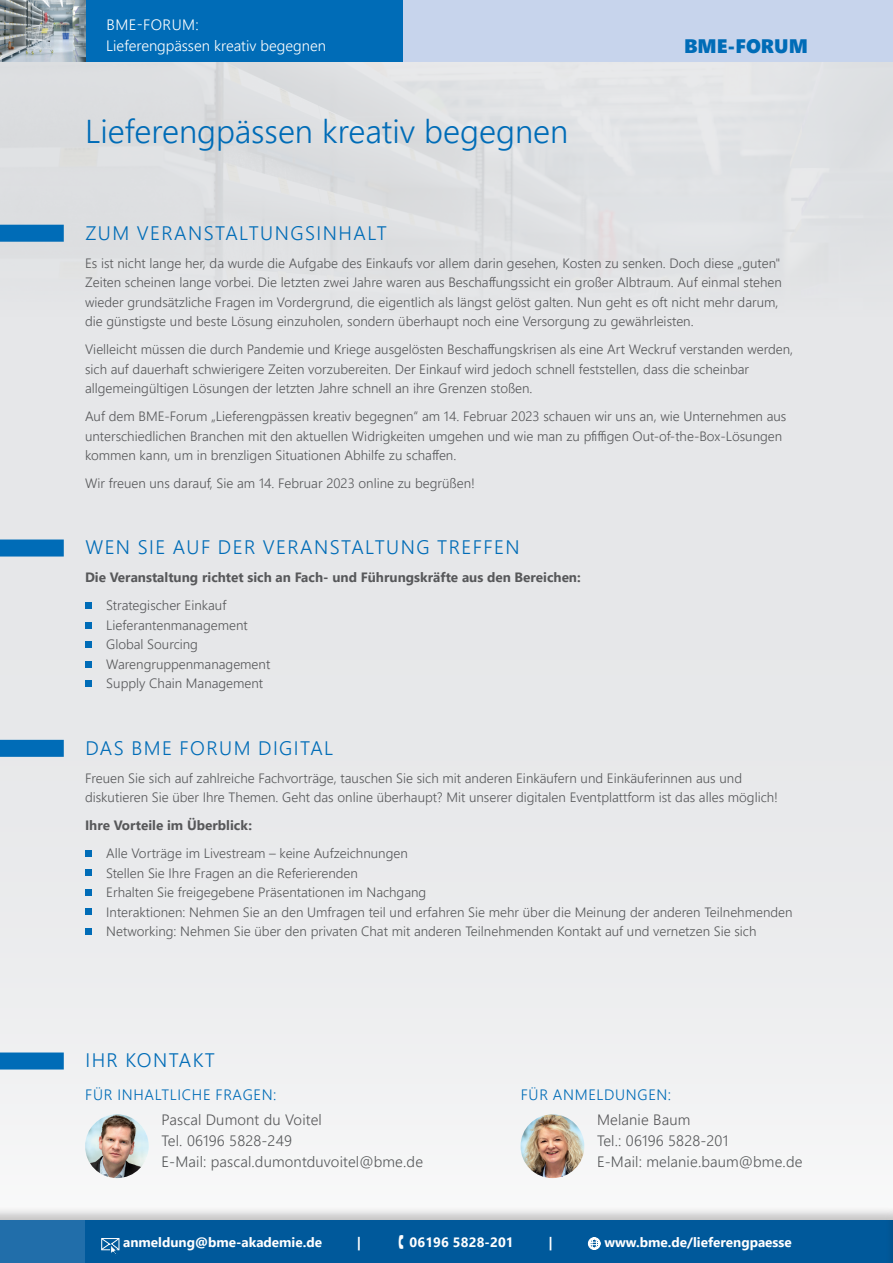
<style>
.page{position:relative;width:893px;height:1263px;background:#e6e7e9}
.page>*{position:absolute;margin:0;border:0;box-sizing:border-box;transform-origin:0 0}
.t1{font:300 33px "Segoe UI";color:#006cb7}
.t2{font:300 19.5px "Segoe UI";letter-spacing:.075em;color:#006cb7}
.t3{font:19.5px "Segoe UI Black";color:#006cb7}
.t4{font:300 15px/21px "Segoe UI";letter-spacing:.01em;color:#57585a}
.t5{font:300 15px/21px "Segoe UI";color:#fff}
.t6{font:300 15px "Segoe UI";letter-spacing:.045em;color:#006cb7}
.t7{font:300 13.5px/19.5px "Segoe UI";color:#57585a}
.t8{font:700 13.5px "Segoe UI";color:#57585a}
.t9{font:700 13.5px "Segoe UI";color:#fff}
</style>
<div class="page">
<div style="left:0;top:225px;width:64px;height:17px;background:#006cb7"></div>
<div style="left:0;top:539px;width:64px;height:17px;background:#006cb7"></div>
<div style="left:0;top:740px;width:64px;height:17px;background:#006cb7"></div>
<div style="left:85px;top:602px;width:7px;height:7px;background:#006cb7"></div>
<div style="left:85px;top:622px;width:7px;height:6px;background:#006cb7"></div>
<div style="left:85px;top:641px;width:7px;height:7px;background:#006cb7"></div>
<div style="left:85px;top:661px;width:7px;height:6px;background:#006cb7"></div>
<div style="left:85px;top:680px;width:7px;height:7px;background:#006cb7"></div>
<div style="left:85px;top:850px;width:7px;height:7px;background:#006cb7"></div>
<div style="left:85px;top:870px;width:7px;height:6px;background:#006cb7"></div>
<div style="left:85px;top:889px;width:7px;height:7px;background:#006cb7"></div>
<div style="left:85px;top:909px;width:7px;height:6px;background:#006cb7"></div>
<div style="left:85px;top:928px;width:7px;height:7px;background:#006cb7"></div>
<div style="left:0;top:1206px;width:893px;height:57px;background:#231f20;opacity:.25"></div>
<div style="left:0;top:1220px;width:893px;height:43px;background:#216eaa"></div>
<div style="left:85px;top:1220px;width:808px;height:43px;background:#00599b"></div>
<svg style="left:101px;top:1238px;width:18px;height:16px"></svg>
<div style="left:588px;top:1237px;width:13px;height:13px;border:1px solid #fff;border-radius:50%"></div>
<svg style="left:588px;top:1237px;width:12px;height:13px"></svg>
<div style="left:85px;top:0;width:319px;height:62px;background:#006cb7"></div>
<img style="left:0;top:0;width:85px;height:62px">
<div style="left:404px;top:0;width:489px;height:62px;background:#c7d4ec"></div>
<div style="left:0;top:1052px;width:64px;height:17px;background:#006cb7"></div>
<img style="left:85px;top:1114px;width:64px;height:64px;border-radius:32px">
<img style="left:521px;top:1114px;width:63px;height:64px;border-radius:32px">
<div style="left:884px;top:1206px;width:9px;height:57px;background:#231f20;opacity:.25"></div>
<hr style="left:892px;top:1220px;width:1px;height:43px;background:#216eaa">
<p class="t5" style="left:106px;top:13px;width:221px">BME-FORUM:<br>Lieferengpässen kreativ begegnen</p>
<h1 class="t1" style="left:85px;top:100px;width:485px">Lieferengpässen kreativ begegnen</h1>
<h2 class="t3" style="left:684px;top:32px;width:125px">BME-FORUM</h2>
<h2 class="t2" style="left:85px;top:214px;width:303px">ZUM VERANSTALTUNGSINHALT</h2>
<p class="t7" style="left:85px;top:252px;width:698px">Es ist nicht lange her, da wurde die Aufgabe des Einkaufs vor allem darin gesehen, Kosten zu senken. Doch diese „guten" Zeiten scheinen lange vorbei. Die letzten zwei Jahre waren aus Beschaffungssicht ein großer Albtraum. Auf einmal stehen wieder grundsätzliche Fragen im Vordergrund, die eigentlich als längst gelöst galten. Nun geht es oft nicht mehr darum, die günstigste und beste Lösung einzuholen, sondern überhaupt noch eine Versorgung zu gewährleisten.</p>
<p class="t7" style="left:85px;top:338px;width:710px">Vielleicht müssen die durch Pandemie und Kriege ausgelösten Beschaffungskrisen als eine Art Weckruf verstanden werden, sich auf dauerhaft schwierigere Zeiten vorzubereiten. Der Einkauf wird jedoch schnell feststellen, dass die scheinbar allgemeingültigen Lösungen der letzten Jahre schnell an ihre Grenzen stoßen.</p>
<p class="t7" style="left:85px;top:405px;width:703px">Auf dem BME-Forum „Lieferengpässen kreativ begegnen“ am 14. Februar 2023 schauen wir uns an, wie Unternehmen aus unterschiedlichen Branchen mit den aktuellen Widrigkeiten umgehen und wie man zu pfiffigen Out-of-the-Box-Lösungen kommen kann, um in brenzligen Situationen Abhilfe zu schaffen.</p>
<p class="t7" style="left:85px;top:472px;width:391px">Wir freuen uns darauf, Sie am 14. Februar 2023 online zu begrüßen!</p>
<h2 class="t2" style="left:85px;top:529px;width:436px">WEN SIE AUF DER VERANSTALTUNG TREFFEN</h2>
<p class="t8" style="left:85px;top:565px;width:497px">Die Veranstaltung richtet sich an Fach- und Führungskräfte aus den Bereichen:</p>
<p class="t7" style="left:106px;top:594px;width:165px">Strategischer Einkauf<br>Lieferantenmanagement<br>Global Sourcing<br>Warengruppenmanagement<br>Supply Chain Management</p>
<h2 class="t2" style="left:85px;top:729px;width:249px">DAS BME FORUM DIGITAL</h2>
<p class="t7" style="left:85px;top:767px;width:695px">Freuen Sie sich auf zahlreiche Fachvorträge, tauschen Sie sich mit anderen Einkäufern und Einkäuferinnen aus und diskutieren Sie über Ihre Themen. Geht das online überhaupt? Mit unserer digitalen Eventplattform ist das alles möglich!</p>
<p class="t8" style="left:85px;top:813px;width:169px">Ihre Vorteile im Überblick:</p>
<p class="t7" style="left:106px;top:842px;width:688px">Alle Vorträge im Livestream – keine Aufzeichnungen<br>Stellen Sie Ihre Fragen an die Referierenden<br>Erhalten Sie freigegebene Präsentationen im Nachgang<br>Interaktionen: Nehmen Sie an den Umfragen teil und erfahren Sie mehr über die Meinung der anderen Teilnehmenden Networking: Nehmen Sie über den privaten Chat mit anderen Teilnehmenden Kontakt auf und vernetzen Sie sich</p>
<h2 class="t2" style="left:85px;top:1042px;width:131px">IHR KONTAKT</h2>
<p class="t6" style="left:85px;top:1080px;width:193px">FÜR INHALTLICHE FRAGEN:</p>
<p class="t4" style="left:162px;top:1107px;width:263px">Pascal Dumont du Voitel<br>Tel. 06196 5828-249<br>E-Mail: pascal.dumontduvoitel@bme.de</p>
<p class="t6" style="left:521px;top:1080px;width:152px">FÜR ANMELDUNGEN:</p>
<p class="t4" style="left:597px;top:1107px;width:207px">Melanie Baum<br>Tel.: 06196 5828-201<br>E-Mail: melanie.baum@bme.de</p>
<p class="t9" style="left:123px;top:1229px;width:200px">anmeldung@bme-akademie.de</p>
<p class="t9" style="left:357px;top:1229px;width:6px">|</p>
<p class="t9" style="left:410px;top:1229px;width:106px">06196 5828-201</p>
<p class="t9" style="left:549px;top:1229px;width:6px">|</p>
<p class="t9" style="left:604px;top:1229px;width:189px">www.bme.de/lieferengpaesse</p>
</div>
